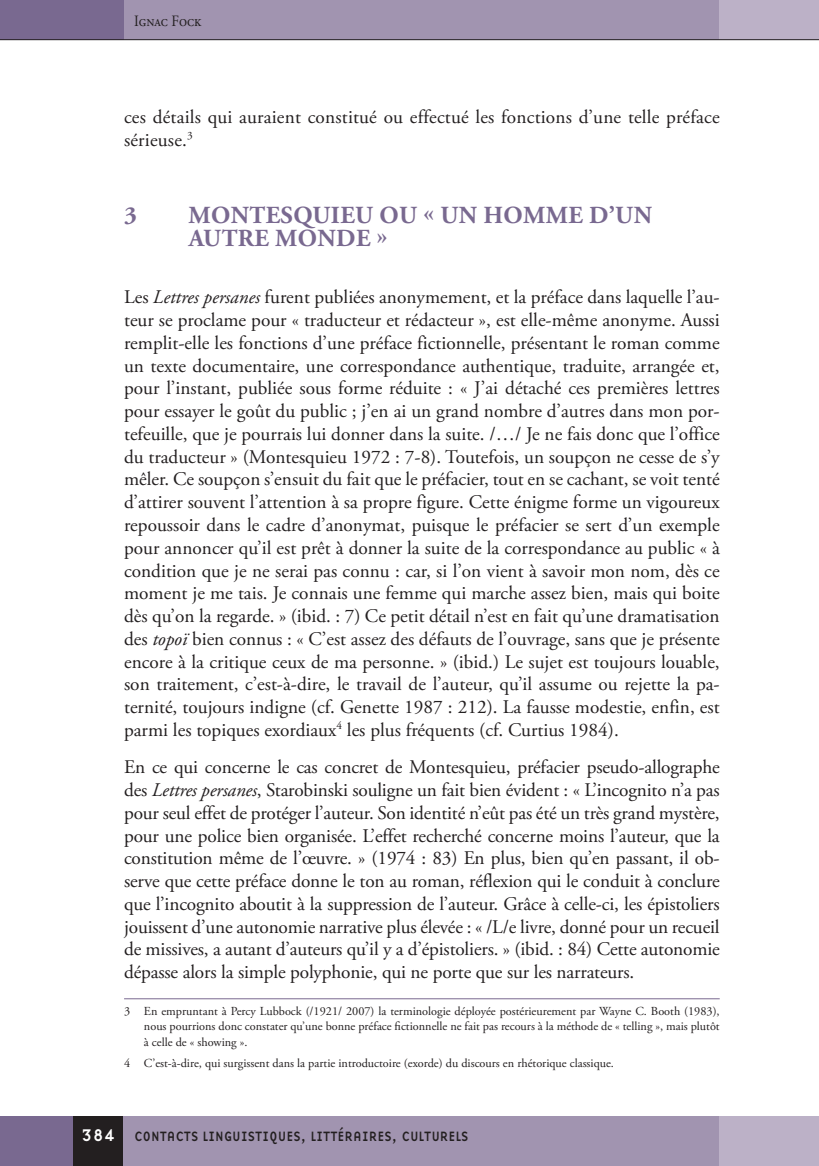
<style>
.page{position:relative;width:819px;height:1166px;background:#fff}
.page>*{position:absolute;margin:0;border:0;box-sizing:border-box;transform-origin:0 0}
.R_Naslov_-_Prva_rave{font:700 24.5px/22.8px "Adobe Garamond Pro";letter-spacing:.015em;color:#796990}
.t1{font:19.25px/22.8px "Adobe Garamond Pro";color:#231f20;text-align:justify}
.t2{font:15.75px "Adobe Garamond Pro";color:#231f20;scale:.9 1}
.t3{font:14px "Base Nine";letter-spacing:-.01em;color:#231f20;scale:.93 1}
.opombe{font:12.25px/15.8px "Adobe Garamond Pro";color:#231f20;text-align:justify}
.s1{font-style:italic}
.s2{font-size:17.5px;color:#fff}
</style>
<div class="page">
<div style="left:122px;top:0;width:597px;height:40px;background:#a194b0"></div>
<div style="left:719px;top:0;width:100px;height:40px;background:#bcb1c7"></div>
<div style="left:0;top:0;width:124px;height:40px;background:#796990"></div>
<hr style="left:0;top:39px;width:819px;height:1px;background:#231f20">
<div style="left:123px;top:1116px;width:621px;height:50px;background:#a194b0"></div>
<div style="left:719px;top:1116px;width:100px;height:50px;background:#bcb1c7"></div>
<div style="left:0;top:1116px;width:74px;height:50px;background:#796990"></div>
<div style="left:74px;top:1116px;width:49px;height:50px;background:#231f20"></div>
<hr style="left:124px;top:998px;width:595px;height:1px;background:#796990">
<p class="t2" style="left:134px;top:11px;width:76px">Ignac Fock</p>
<p class="t1" style="left:124px;top:106px;width:597px">ces détails qui auraient constitué ou effectué les fonctions d’une telle préface sérieuse.<sup>3</sup></p>
<p class="R_Naslov_-_Prva_rave" style="left:124px;top:204px;width:14px">3</p>
<p class="R_Naslov_-_Prva_rave" style="left:188px;top:204px;width:465px">MONTESQUIEU OU « UN HOMME D’UN<br>AUTRE MONDE »</p>
<p class="t1" style="left:124px;top:287px;width:597px">Les <span class="s1">Lettres persanes</span> furent publiées anonymement, et la préface dans laquelle l’au&shy;teur se proclame pour « traducteur et rédacteur », est elle-même anonyme. Aussi remplit-elle les fonctions d’une préface fictionnelle, présentant le roman comme un texte documentaire, une correspondance authentique, traduite, arrangée et, pour l’instant, publiée sous forme réduite : « J’ai détaché ces premières lettres pour essayer le goût du public ; j’en ai un grand nombre d’autres dans mon por&shy;tefeuille, que je pourrais lui donner dans la suite. /…/ Je ne fais donc que l’office du traducteur » (Montesquieu 1972 : 7-8). Toutefois, un soupçon ne cesse de s’y mêler. Ce soupçon s’ensuit du fait que le préfacier, tout en se cachant, se voit tenté d’attirer souvent l’attention à sa propre figure. Cette énigme forme un vigoureux repoussoir dans le cadre d’anonymat, puisque le préfacier se sert d’un exemple pour annoncer qu’il est prêt à donner la suite de la correspondance au public « à condition que je ne serai pas connu : car, si l’on vient à savoir mon nom, dès ce moment je me tais. Je connais une femme qui marche assez bien, mais qui boite dès qu’on la regarde. » (ibid. : 7) Ce petit détail n’est en fait qu’une dramatisation des <span class="s1">topoï</span> bien connus : « C’est assez des défauts de l’ouvrage, sans que je présente encore à la critique ceux de ma personne. » (ibid.) Le sujet est toujours louable, son traitement, c’est-à-dire, le travail de l’auteur, qu’il assume ou rejette la pa&shy;ternité, toujours indigne (cf. Genette 1987 : 212). La fausse modestie, enfin, est parmi les topiques exordiaux<sup>4</sup> les plus fréquents (cf. Curtius 1984).</p>
<p class="t1" style="left:124px;top:756px;width:597px">En ce qui concerne le cas concret de Montesquieu, préfacier pseudo-allographe des <span class="s1">Lettres persanes</span>, Starobinski souligne un fait bien évident : « L’incognito n’a pas pour seul effet de protéger l’auteur. Son identité n’eût pas été un très grand mystère, pour une police bien organisée. L’effet recherché concerne moins l’auteur, que la constitution même de l’œuvre. » (1974 : 83) En plus, bien qu’en passant, il ob&shy;serve que cette préface donne le ton au roman, réflexion qui le conduit à conclure que l’incognito aboutit à la suppression de l’auteur. Grâce à celle-ci, les épistoliers jouissent d’une autonomie narrative plus élevée : « /L/e livre, donné pour un recueil de missives, a autant d’auteurs qu’il y a d’épistoliers. » (ibid. : 84) Cette autonomie dépasse alors la simple polyphonie, qui ne porte que sur les narrateurs.</p>
<p class="opombe" style="left:144px;top:1003px;width:577px;text-indent:-20px">3 En empruntant à Percy Lubbock (/1921/ 2007) la terminologie déployée postérieurement par Wayne C. Booth (1983), nous pourrions donc constater qu’une bonne préface fictionnelle ne fait pas recours à la méthode de « telling », mais plutôt à celle de « showing ».</p>
<p class="opombe" style="left:124px;top:1055px;width:491px">4 C’est-à-dire, qui surgissent dans la partie introductoire (exorde) du discours en rhétorique classique.</p>
<p class="t3" style="left:81px;top:1126px;width:418px"><span class="s2">384</span> CONTACTS LINGUISTIQUES, LITTÉRAIRES, CULTURELS</p>
</div>
